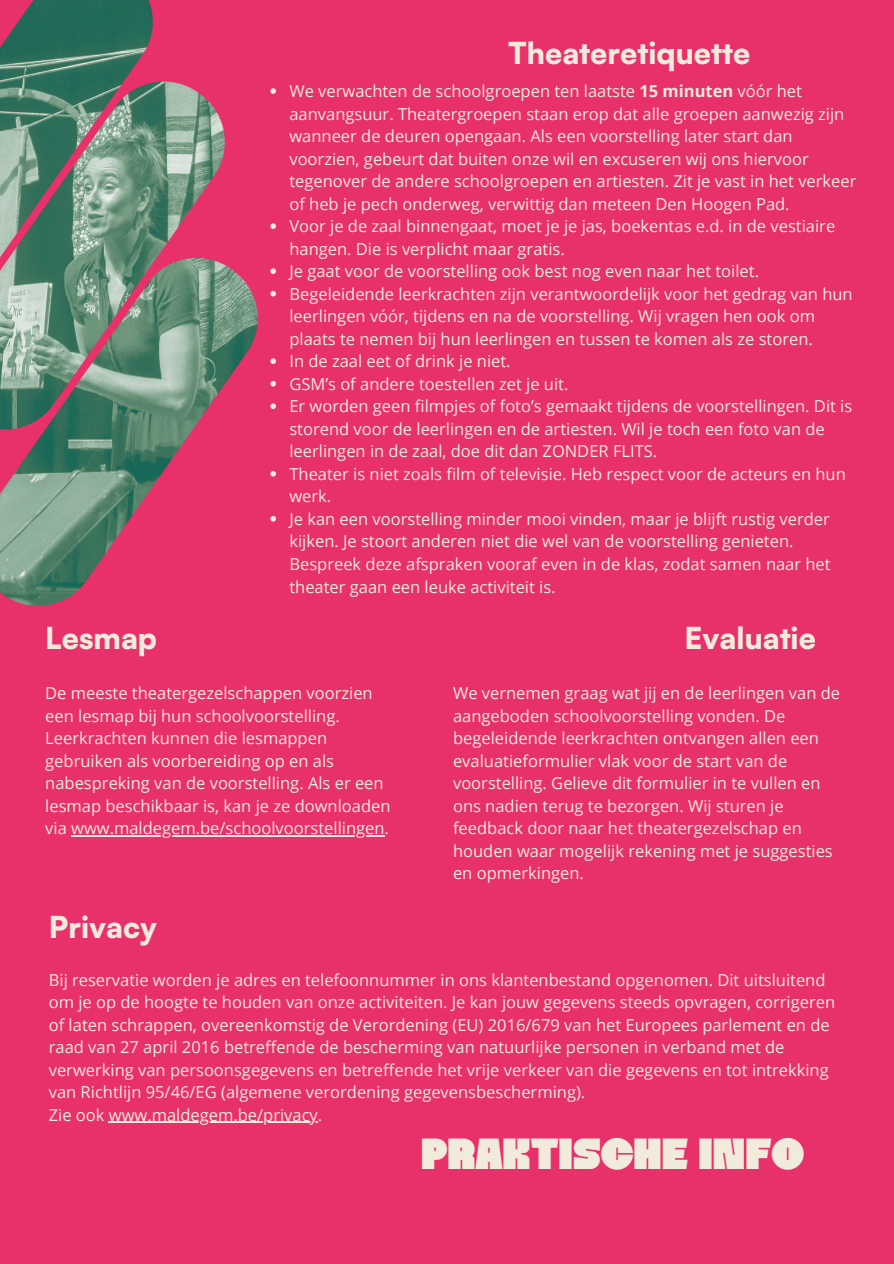
<style>
.page{position:relative;width:894px;height:1264px;background:#fff}
.page>*{position:absolute;margin:0;border:0;box-sizing:border-box;transform-origin:0 0}
.t1{font:900 43.5px "Alinsa";color:#f1ebdc}
.t2{font:900 30px "Satoshi";color:#f1ebdc}
.t3{font:16.5px/22.5px "Open Sans";color:#f1ebdc}
.s1{font-weight:700}
</style>
<div class="page">
<div style="left:0;top:0;width:893px;height:1263px;background:#e8306a"></div>
<img style="left:0;top:0;width:276px;height:606px">
<hr style="left:71px;top:835px;width:313px;height:1px;background:#f1ebdc">
<hr style="left:109px;top:1121px;width:209px;height:1px;background:#f1ebdc">
<h2 class="t2" style="left:508px;top:34px;width:243px">Theateretiquette</h2>
<p class="t3" style="left:289px;top:80px;width:568px">We verwachten de schoolgroepen ten laatste <span class="s1">15 minuten</span> vóór het aanvangsuur. Theatergroepen staan erop dat alle groepen aanwezig zijn wanneer de deuren opengaan. Als een voorstelling later start dan voorzien, gebeurt dat buiten onze wil en excuseren wij ons hiervoor tegenover de andere schoolgroepen en artiesten. Zit je vast in het verkeer of heb je pech onderweg, verwittig dan meteen Den Hoogen Pad.</p>
<h2 class="t3" style="left:289px;top:215px;width:547px">Voor je de zaal binnengaat, moet je je jas, boekentas e.d. in de vestiaire hangen. Die is verplicht maar gratis.</h2>
<p class="t3" style="left:289px;top:260px;width:471px">Je gaat voor de voorstelling ook best nog even naar het toilet.</p>
<p class="t3" style="left:289px;top:282px;width:564px">Begeleidende leerkrachten zijn verantwoordelijk voor het gedrag van hun leerlingen vóór, tijdens en na de voorstelling. Wij vragen hen ook om plaats te nemen bij hun leerlingen en tussen te komen als ze storen.</p>
<p class="t3" style="left:289px;top:350px;width:223px">In de zaal eet of drink je niet.</p>
<p class="t3" style="left:289px;top:372px;width:280px">GSM’s of andere toestellen zet je uit.</p>
<p class="t3" style="left:289px;top:395px;width:564px">Er worden geen filmpjes of foto’s gemaakt tijdens de voorstellingen. Dit is storend voor de leerlingen en de artiesten. Wil je toch een foto van de leerlingen in de zaal, doe dit dan ZONDER FLITS.</p>
<p class="t3" style="left:289px;top:462px;width:558px">Theater is niet zoals film of televisie. Heb respect voor de acteurs en hun werk.</p>
<p class="t3" style="left:289px;top:507px;width:542px">Je kan een voorstelling minder mooi vinden, maar je blijft rustig verder kijken. Je stoort anderen niet die wel van de voorstelling genieten.<br>Bespreek deze afspraken vooraf even in de klas, zodat samen naar het theater gaan een leuke activiteit is.</p>
<p class="t2" style="left:45px;top:618px;width:113px">Lesmap</p>
<h2 class="t3" style="left:45px;top:681px;width:346px">De meeste theatergezelschappen voorzien een lesmap bij hun schoolvoorstelling.<br>Leerkrachten kunnen die lesmappen gebruiken als voorbereiding op en als nabespreking van de voorstelling. Als er een lesmap beschikbaar is, kan je ze downloaden via www.maldegem.be/schoolvoorstellingen.</h2>
<p class="t2" style="left:684px;top:618px;width:133px">Evaluatie</p>
<p class="t3" style="left:453px;top:681px;width:388px">We vernemen graag wat jij en de leerlingen van de aangeboden schoolvoorstelling vonden. De begeleidende leerkrachten ontvangen allen een evaluatieformulier vlak voor de start van de voorstelling. Gelieve dit formulier in te vullen en ons nadien terug te bezorgen. Wij sturen je feedback door naar het theatergezelschap en houden waar mogelijk rekening met je suggesties en opmerkingen.</p>
<p class="t2" style="left:49px;top:907px;width:110px">Privacy</p>
<h1 class="t3" style="left:49px;top:968px;width:787px">Bij reservatie worden je adres en telefoonnummer in ons klantenbestand opgenomen. Dit uitsluitend om je op de hoogte te houden van onze activiteiten. Je kan jouw gegevens steeds opvragen, corrigeren of laten schrappen, overeenkomstig de Verordening (EU) 2016/679 van het Europees parlement en de raad van 27 april 2016 betreffende de bescherming van natuurlijke personen in verband met de verwerking van persoonsgegevens en betreffende het vrije verkeer van die gegevens en tot intrekking van Richtlijn 95/46/EG (algemene verordening gegevensbescherming).<br>Zie ook www.maldegem.be/privacy.</h1>
<p class="t1" style="left:421px;top:1135px;width:384px">PRAKTISCHE INFO</p>
</div>
